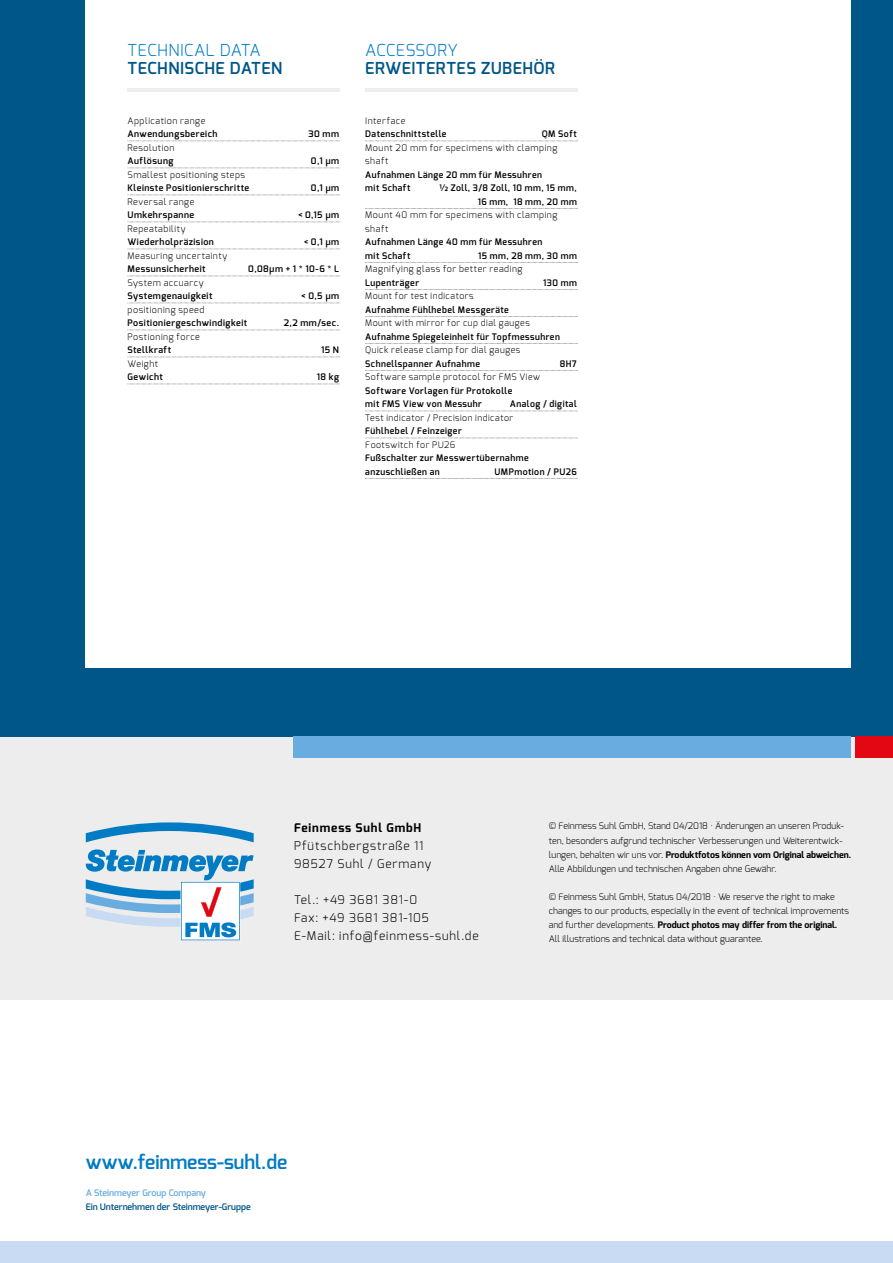
<style>
.page{position:relative;width:893px;height:1263px;background:#fff}
.page>*{position:absolute;margin:0;border:0;box-sizing:border-box;transform-origin:0 0}
.t1{font:600 19.5px "Exo";color:#007bc4}
.t2{font:600 16.5px "Exo";letter-spacing:.03em;color:#005689}
.t3{font:300 16.5px "Exo";letter-spacing:.02em;color:#007bc4}
.t4{font:300 12px/18px "Exo";letter-spacing:.07em;color:#000}
.t5{font:700 12px "Exo";letter-spacing:.075em;color:#000}
.t6{font:600 9px/13.5px "Exo";letter-spacing:.055em;color:#000}
.t7{font:300 9px/14.1px "Exo";color:#000}
.t8{font:300 9px/13.5px "Exo";letter-spacing:.05em;color:#000}
.t9{font:600 9px "Exo";color:#005689}
.t10{font:600 9px "Exo";color:#69acdf}
.s1{font-weight:700}
</style>
<div class="page">
<div style="left:0;top:737px;width:893px;height:263px;background:#ededed"></div>
<div style="left:0;top:0;width:893px;height:737px;background:#005689"></div>
<div style="left:855px;top:737px;width:38px;height:21px;background:#e30613"></div>
<div style="left:293px;top:737px;width:558px;height:21px;background:#69acdf"></div>
<svg style="left:86px;top:822px;width:168px;height:20px"></svg>
<svg style="left:86px;top:849px;width:168px;height:92px"></svg>
<div style="left:86px;top:0;width:765px;height:668px;background:#fff"></div>
<div style="left:0;top:1242px;width:893px;height:21px;background:#c8dbf2"></div>
<svg style="left:128px;top:141px;width:212px;height:1px"></svg>
<svg style="left:128px;top:168px;width:212px;height:1px"></svg>
<svg style="left:128px;top:195px;width:212px;height:1px"></svg>
<svg style="left:128px;top:222px;width:212px;height:1px"></svg>
<svg style="left:128px;top:249px;width:212px;height:1px"></svg>
<svg style="left:128px;top:276px;width:212px;height:1px"></svg>
<svg style="left:128px;top:303px;width:212px;height:1px"></svg>
<svg style="left:128px;top:330px;width:212px;height:1px"></svg>
<svg style="left:128px;top:357px;width:212px;height:1px"></svg>
<svg style="left:128px;top:384px;width:212px;height:1px"></svg>
<hr style="left:128px;top:89px;width:212px;height:3px;background:#ededed">
<hr style="left:365px;top:89px;width:213px;height:3px;background:#ededed">
<svg style="left:365px;top:141px;width:213px;height:1px"></svg>
<svg style="left:365px;top:208px;width:213px;height:1px"></svg>
<svg style="left:365px;top:262px;width:213px;height:1px"></svg>
<svg style="left:365px;top:289px;width:213px;height:1px"></svg>
<svg style="left:365px;top:316px;width:213px;height:1px"></svg>
<svg style="left:365px;top:343px;width:213px;height:1px"></svg>
<svg style="left:365px;top:370px;width:213px;height:1px"></svg>
<svg style="left:365px;top:411px;width:213px;height:1px"></svg>
<svg style="left:365px;top:438px;width:213px;height:1px"></svg>
<svg style="left:365px;top:478px;width:213px;height:1px"></svg>
<h2 class="t3" style="left:128px;top:39px;width:134px">TECHNICAL DATA</h2>
<h2 class="t2" style="left:128px;top:57px;width:156px">TECHNISCHE DATEN</h2>
<p class="t8" style="left:128px;top:113px;width:79px">Application range</p>
<p class="t6" style="left:128px;top:127px;width:91px">Anwendungsbereich</p>
<p class="t6" style="left:308px;top:127px;width:32px">30 mm</p>
<p class="t8" style="left:128px;top:140px;width:48px">Resolution</p>
<p class="t6" style="left:128px;top:154px;width:47px">Auflösung</p>
<p class="t6" style="left:311px;top:154px;width:30px">0,1 µm</p>
<p class="t8" style="left:128px;top:167px;width:119px">Smallest positioning steps</p>
<p class="t6" style="left:128px;top:181px;width:123px">Kleinste Positionierschritte</p>
<p class="t6" style="left:311px;top:181px;width:30px">0,1 µm</p>
<p class="t8" style="left:128px;top:194px;width:68px">Reversal range</p>
<p class="t6" style="left:128px;top:208px;width:68px">Umkehrspanne</p>
<p class="t6" style="left:298px;top:208px;width:42px">&lt; 0,15 µm</p>
<p class="t8" style="left:128px;top:221px;width:60px">Repeatability</p>
<p class="t6" style="left:128px;top:235px;width:88px">Wiederholpräzision</p>
<p class="t6" style="left:304px;top:235px;width:36px">&lt; 0,1 µm</p>
<p class="t8" style="left:128px;top:248px;width:101px">Measuring uncertainty</p>
<p class="t6" style="left:128px;top:262px;width:80px">Messunsicherheit</p>
<p class="t6" style="left:248px;top:262px;width:92px">0,08µm + 1 * 10-6 * L</p>
<p class="t8" style="left:128px;top:275px;width:78px">System accuarcy</p>
<p class="t6" style="left:128px;top:289px;width:86px">Systemgenauigkeit</p>
<p class="t6" style="left:302px;top:289px;width:39px">&lt; 0,5 µm</p>
<p class="t8" style="left:128px;top:302px;width:78px">positioning speed</p>
<p class="t6" style="left:128px;top:316px;width:121px">Positioniergeschwindigkeit</p>
<p class="t6" style="left:284px;top:316px;width:57px">2,2 mm/sec.</p>
<p class="t8" style="left:128px;top:329px;width:74px">Postioning force</p>
<p class="t6" style="left:128px;top:343px;width:45px">Stellkraft</p>
<p class="t6" style="left:321px;top:343px;width:19px">15 N</p>
<p class="t8" style="left:128px;top:356px;width:32px">Weight</p>
<p class="t6" style="left:128px;top:370px;width:37px">Gewicht</p>
<p class="t6" style="left:317px;top:370px;width:24px">18 kg</p>
<h2 class="t3" style="left:365px;top:39px;width:94px">ACCESSORY</h2>
<h2 class="t2" style="left:365px;top:57px;width:191px">ERWEITERTES ZUBEHÖR</h2>
<p class="t8" style="left:365px;top:113px;width:42px">Interface</p>
<p class="t6" style="left:365px;top:127px;width:83px">Datenschnittstelle</p>
<p class="t6" style="left:542px;top:127px;width:36px">QM Soft</p>
<p class="t8" style="left:365px;top:140px;width:194px">Mount 20 mm for specimens with clamping shaft</p>
<p class="t6" style="left:365px;top:167px;width:178px">Aufnahmen Länge 20 mm für Messuhren mit Schaft</p>
<p class="t6" style="left:439px;top:181px;width:139px;text-align:right">½ Zoll, 3/8 Zoll, 10 mm, 15 mm,<br>16 mm, 18 mm, 20 mm</p>
<p class="t8" style="left:365px;top:208px;width:194px">Mount 40 mm for specimens with clamping shaft</p>
<p class="t6" style="left:365px;top:235px;width:179px">Aufnahmen Länge 40 mm für Messuhren mit Schaft</p>
<p class="t6" style="left:478px;top:248px;width:100px">15 mm, 28 mm, 30 mm</p>
<p class="t8" style="left:365px;top:262px;width:159px">Magnifying glass for better reading</p>
<p class="t6" style="left:365px;top:275px;width:55px">Lupenträger</p>
<p class="t6" style="left:543px;top:275px;width:35px">130 mm</p>
<p class="t8" style="left:365px;top:289px;width:110px">Mount for test indicators</p>
<p class="t6" style="left:365px;top:302px;width:145px">Aufnahme Fühlhebel Messgeräte</p>
<p class="t8" style="left:365px;top:316px;width:166px">Mount with mirror for cup dial gauges</p>
<p class="t6" style="left:365px;top:329px;width:196px">Aufnahme Spiegeleinheit für Topfmessuhren</p>
<p class="t8" style="left:365px;top:343px;width:157px">Quick release clamp for dial gauges</p>
<p class="t6" style="left:365px;top:356px;width:116px">Schnellspanner Aufnahme</p>
<p class="t6" style="left:560px;top:356px;width:18px">8H7</p>
<p class="t8" style="left:365px;top:370px;width:176px">Software sample protocol for FMS View</p>
<p class="t6" style="left:365px;top:383px;width:149px">Software Vorlagen für Protokolle mit FMS View von Messuhr</p>
<p class="t6" style="left:510px;top:397px;width:68px">Analog / digital</p>
<p class="t8" style="left:365px;top:410px;width:150px">Test indicator / Precision indicator</p>
<p class="t6" style="left:365px;top:424px;width:98px">Fühlhebel / Feinzeiger</p>
<p class="t8" style="left:365px;top:437px;width:92px">Footswitch for PU26</p>
<p class="t6" style="left:365px;top:451px;width:165px">Fußschalter zur Messwertübernahme anzuschließen an</p>
<p class="t6" style="left:495px;top:464px;width:84px">UMPmotion / PU26</p>
<h3 class="t5" style="left:294px;top:820px;width:129px">Feinmess Suhl GmbH</h3>
<h3 class="t4" style="left:294px;top:836px;width:139px">Pfütschbergstraße 11<br>98527 Suhl / Germany</h3>
<h3 class="t4" style="left:294px;top:890px;width:186px">Tel.: +49 3681 381-0<br>Fax: +49 3681 381-105<br>E-Mail: info@feinmess-suhl.de</h3>
<p class="t7" style="left:549px;top:819px;width:304px">© Feinmess Suhl GmbH, Stand 04/2018 · Änderungen an unseren Produk&shy;ten, besonders aufgrund technischer Verbesserungen und Weiterentwick&shy;lungen, behalten wir uns vor. <span class="s1">Produktfotos können vom Original abweichen.<br></span>Alle Abbildungen und technischen Angaben ohne Gewähr.</p>
<p class="t7" style="left:549px;top:890px;width:302px">© Feinmess Suhl GmbH, Status 04/2018 · We reserve the right to make changes to our products, especially in the event of technical improvements and further developments. <span class="s1">Product photos may differ from the original.<br></span>All illustrations and technical data without guarantee.</p>
<h1 class="t1" style="left:86px;top:1150px;width:203px">www.feinmess-suhl.de</h1>
<p class="t10" style="left:86px;top:1187px;width:122px">A Steinmeyer Group Company</p>
<p class="t9" style="left:86px;top:1201px;width:167px">Ein Unternehmen der Steinmeyer-Gruppe</p>
</div>
